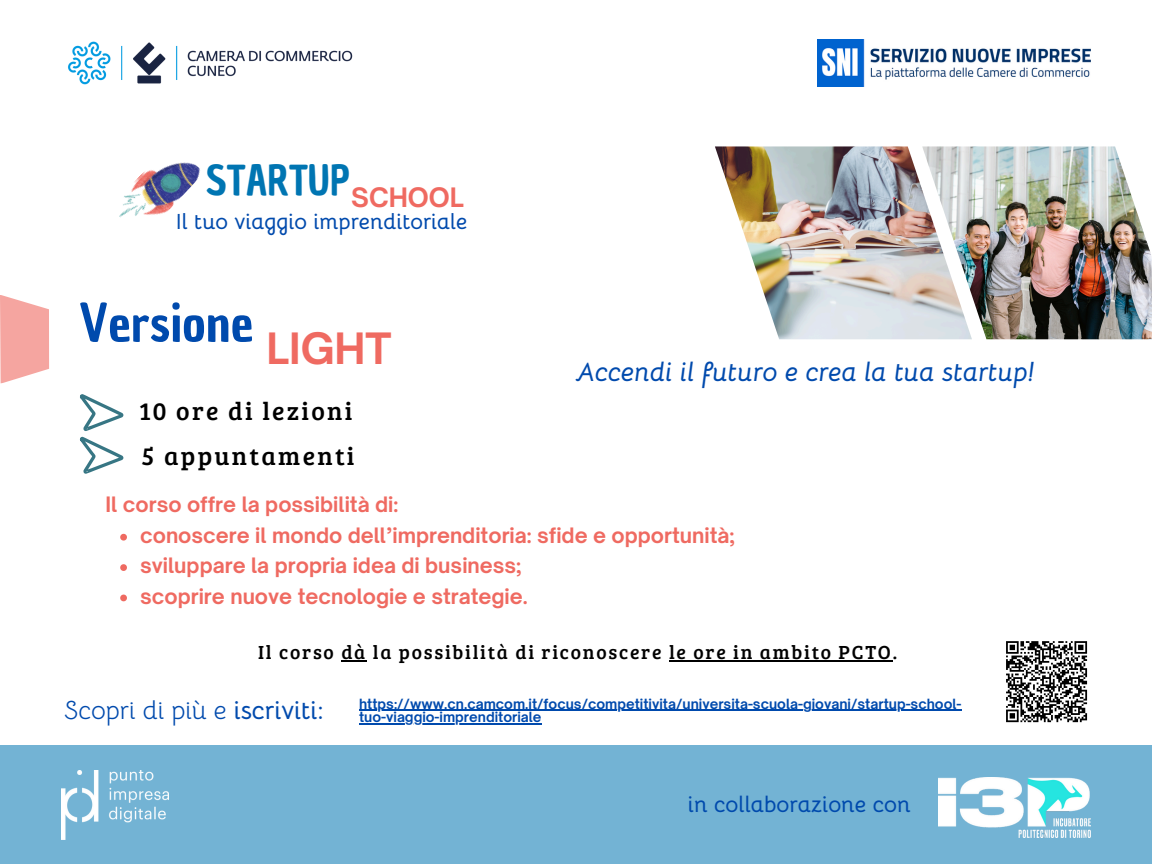
<style>
.page{position:relative;width:1152px;height:864px;background:#fff}
.page>*{position:absolute;margin:0;border:0;box-sizing:border-box;transform-origin:0 0}
.t1{font:50.55px "Chau Philomene One";color:#004aad}
.t2{font:700 41.4px "Open Sauce One";color:#ef6a61}
.t3{font:40.35px "Chau Philomene One";color:#0075b2}
.t4{font:italic 700 26.7px "Bellota";color:#004aad}
.t5{font:700 25.65px "Open Sauce One";color:#ef6a61}
.t6{font:25.5px "Bree Serif";letter-spacing:.09em;color:#000}
.t7{font:25.5px "Bellota";color:#004aad}
.t8{font:700 22.5px "Bellota";color:#004aad}
.t9{font:700 21.9px "Bellota";color:#004aad}
.t10{font:700 20.4px "Open Sauce One";color:#ef6a61}
.t11{font:19.5px "Bree Serif";letter-spacing:.09em;color:#000}
.t12{font:700 13.5px "Open Sauce One";color:#004aad}
.s1{font-weight:700}
</style>
<div class="page">
<div style="left:0;top:746px;width:1152px;height:118px;background:#73b3d4"></div>
<img style="left:68px;top:41px;width:285px;height:44px">
<img style="left:818px;top:40px;width:273px;height:47px">
<img style="left:62px;top:771px;width:107px;height:68px">
<img style="left:119px;top:162px;width:81px;height:56px">
<svg style="left:0;top:295px;width:49px;height:89px"></svg>
<svg style="left:1006px;top:641px;width:82px;height:82px"></svg>
<img style="left:939px;top:778px;width:152px;height:59px">
<img style="left:715px;top:146px;width:207px;height:193px">
<img style="left:922px;top:146px;width:230px;height:193px">
<svg style="left:120px;top:534px;width:7px;height:7px"></svg>
<svg style="left:120px;top:564px;width:7px;height:7px"></svg>
<svg style="left:120px;top:595px;width:7px;height:6px"></svg>
<hr style="left:359px;top:710px;width:603px;height:1px;background:#004aad">
<hr style="left:359px;top:723px;width:183px;height:1px;background:#004aad">
<svg style="left:79px;top:394px;width:45px;height:80px"></svg>
<hr style="left:341px;top:660px;width:26px;height:2px;background:#000">
<hr style="left:669px;top:660px;width:224px;height:2px;background:#000">
<h4 class="t3" style="left:206px;top:153px;width:145px">STARTUP</h4>
<h3 class="t5" style="left:351px;top:181px;width:114px">SCHOOL</h3>
<p class="t9" style="left:176px;top:208px;width:293px">Il tuo viaggio imprenditoriale</p>
<p class="t1" style="left:79px;top:289px;width:176px">Versione</p>
<p class="t2" style="left:267px;top:323px;width:127px">LIGHT</p>
<h6 class="t6" style="left:139px;top:392px;width:215px">10 ore di lezioni</h6>
<h6 class="t6" style="left:141px;top:438px;width:215px">5 appuntamenti</h6>
<p class="t4" style="left:576px;top:355px;width:460px">Accendi il futuro e crea la tua startup!</p>
<h1 class="t10" style="left:106px;top:492px;width:294px">Il corso offre la possibilità di:</h1>
<h2 class="t10" style="left:140px;top:522px;width:597px">conoscere il mondo dell’imprenditoria: sfide e opportunità;</h2>
<p class="t10" style="left:140px;top:553px;width:383px">sviluppare la propria idea di business;</p>
<p class="t10" style="left:140px;top:583px;width:389px">scoprire nuove tecnologie e strategie.</p>
<p class="t11" style="left:258px;top:638px;width:640px">Il corso dà la possibilità di riconoscere le ore in ambito PCTO.</p>
<p class="t7" style="left:64px;top:694px;width:261px">Scopri di più e <span class="s1">iscriviti:</span></p>
<p class="t12" style="left:359px;top:695px;width:604px">https://www.cn.camcom.it/focus/competitivita/universita-scuola-giovani/startup-school-</p>
<h5 class="t12" style="left:359px;top:709px;width:184px">tuo-viaggio-imprenditoriale</h5>
<p class="t8" style="left:688px;top:790px;width:224px">in collaborazione con</p>
</div>
